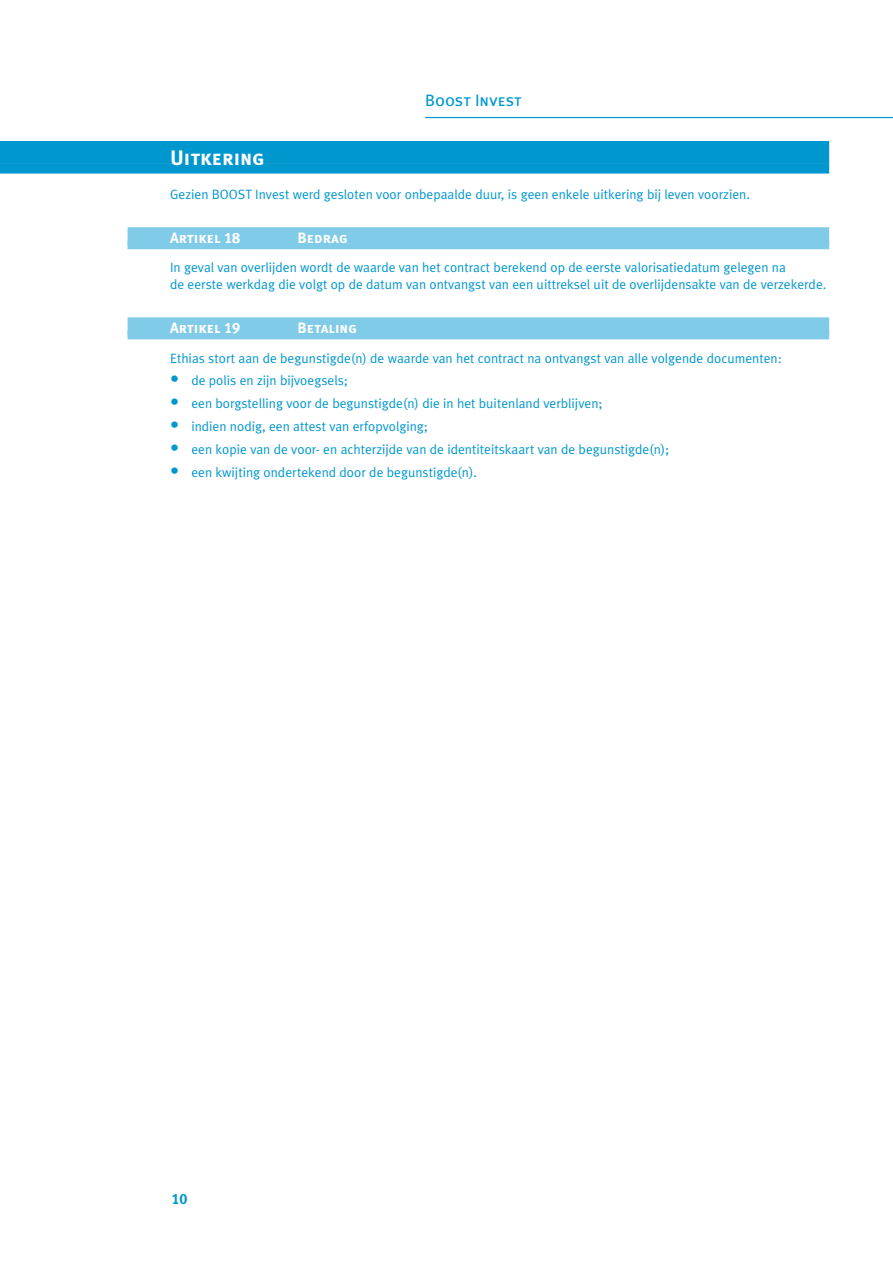
<style>
.page{position:relative;width:893px;height:1263px;background:#fff}
.page>*{position:absolute;margin:0;border:0;box-sizing:border-box;transform-origin:0 0}
.t1{font:21px "Meta Ethias Bold Caps";color:#fff}
.t2{font:16.5px "Meta Ethias Book Caps";letter-spacing:-.005em;color:#0097ce}
.t3{font:15px "Meta Ethias Bold Caps";color:#fff}
.t4{font:15px "Meta Ethias Bold Caps";color:#0097ce}
.t5{font:13.5px/16.5px "Meta Ethias Normal";color:#0097ce}
.s1{font-size:18px}
</style>
<div class="page">
<hr style="left:425px;top:117px;width:468px;height:1px;background:#0097ce">
<div style="left:0;top:141px;width:829px;height:22px;background:#0097ce"></div>
<div style="left:0;top:163px;width:829px;height:11px;background:#0097ce"></div>
<div style="left:128px;top:227px;width:701px;height:18px;background:#80cbe7"></div>
<div style="left:128px;top:241px;width:701px;height:8px;background:#80cbe7"></div>
<div style="left:128px;top:317px;width:701px;height:18px;background:#80cbe7"></div>
<div style="left:128px;top:331px;width:701px;height:8px;background:#80cbe7"></div>
<p class="t2" style="left:425px;top:91px;width:98px">Boost Invest</p>
<h1 class="t1" style="left:170px;top:146px;width:96px">Uitkering</h1>
<p class="t5" style="left:170px;top:186px;width:581px">Gezien BOOST Invest werd gesloten voor onbepaalde duur, is geen enkele uitkering bij leven voorzien.</p>
<p class="t3" style="left:170px;top:229px;width:72px">Artikel 18</p>
<p class="t3" style="left:298px;top:229px;width:51px">Bedrag</p>
<p class="t5" style="left:170px;top:259px;width:658px">In geval van overlijden wordt de waarde van het contract berekend op de eerste valorisatiedatum gelegen na<br>de eerste werkdag die volgt op de datum van ontvangst van een uittreksel uit de overlijdensakte van de verzekerde.</p>
<p class="t3" style="left:170px;top:319px;width:72px">Artikel 19</p>
<p class="t3" style="left:298px;top:319px;width:61px">Betaling</p>
<p class="t5" style="left:170px;top:349px;width:613px">Ethias stort aan de begunstigde(n) de waarde van het contract na ontvangst van alle volgende documenten:</p>
<p class="t5" style="left:170px;top:372px;width:179px"><span class="s1">•</span> de polis en zijn bijvoegsels;</p>
<p class="t5" style="left:170px;top:395px;width:434px"><span class="s1">•</span> een borgstelling voor de begunstigde(n) die in het buitenland verblijven;</p>
<p class="t5" style="left:170px;top:418px;width:259px"><span class="s1">•</span> indien nodig, een attest van erfopvolging;</p>
<p class="t5" style="left:170px;top:441px;width:501px"><span class="s1">•</span> een kopie van de voor- en achterzijde van de identiteitskaart van de begunstigde(n);</p>
<p class="t5" style="left:170px;top:464px;width:308px"><span class="s1">•</span> een kwijting ondertekend door de begunstigde(n).</p>
<p class="t4" style="left:172px;top:1190px;width:18px">10</p>
</div>
